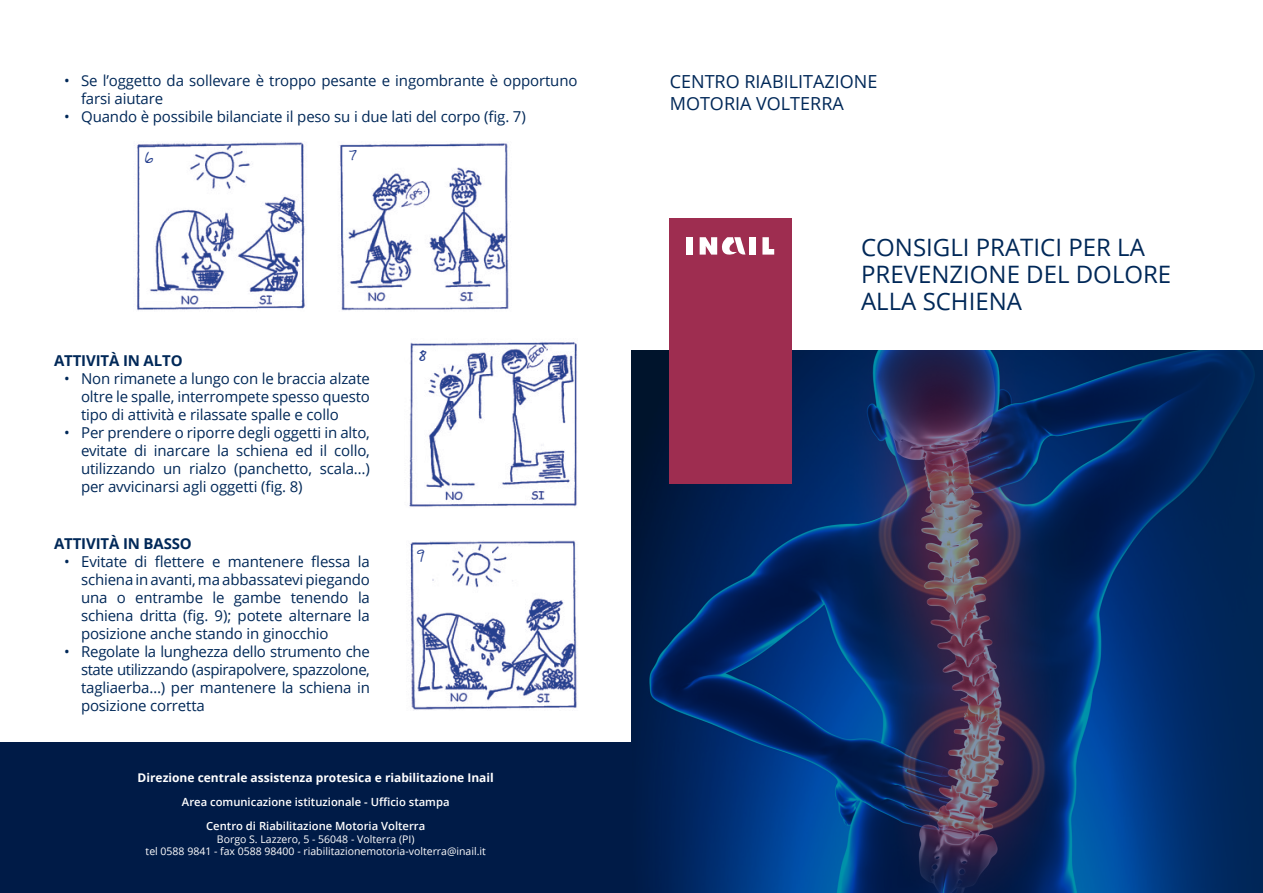
<style>
.page{position:relative;width:1263px;height:893px;background:#fff}
.page>*{position:absolute;margin:0;border:0;box-sizing:border-box;transform-origin:0 0}
.t1{font:24px/27px "Open Sans";color:#002858}
.t2{font:18px "Open Sans";color:#002858}
.t3{font:16.5px "FG Erin Elizabeth";color:#253f8e}
.t4{font:15px/18px "Open Sans";letter-spacing:-.01em;color:#002858;text-align:justify}
.t5{font:700 15px "Open Sans";letter-spacing:-.01em;color:#002858}
.t6{font:15px "FG Erin Elizabeth";color:#253f8e}
.t7{font:13.5px "Avantque...";color:#253f8e}
.t8{font:700 12px "Open Sans";color:#fff}
.t9{font:600 11.25px "Open Sans";color:#fff}
.t10{font:10.5px "Open Sans";color:#fff}
</style>
<div class="page">
<img style="left:631px;top:351px;width:632px;height:542px">
<div style="left:670px;top:218px;width:122px;height:266px;background:#9e2d50"></div>
<div style="left:687px;top:237px;width:6px;height:18px;background:#fff"></div>
<div style="left:750px;top:237px;width:6px;height:18px;background:#fff"></div>
<svg style="left:762px;top:237px;width:12px;height:18px"></svg>
<svg style="left:700px;top:237px;width:45px;height:18px"></svg>
<div style="left:0;top:742px;width:631px;height:151px;background:#001b47"></div>
<img style="left:409px;top:342px;width:168px;height:165px">
<img style="left:409px;top:541px;width:168px;height:170px">
<img style="left:137px;top:141px;width:169px;height:170px">
<img style="left:339px;top:143px;width:170px;height:168px">
<p class="t4" style="left:81px;top:71px;width:498px;text-indent:-17px">• Se l’oggetto da sollevare è troppo pesante e ingombrante è opportuno farsi aiutare</p>
<p class="t4" style="left:64px;top:107px;width:463px">• Quando è possibile bilanciate il peso su i due lati del corpo (fig. 7)</p>
<p class="t7" style="left:145px;top:150px;width:10px">6</p>
<p class="t6" style="left:349px;top:145px;width:9px">7</p>
<p class="t5" style="left:54px;top:350px;width:130px">ATTIVITÀ IN ALTO</p>
<p class="t4" style="left:81px;top:369px;width:290px;text-indent:-17px">• Non rimanete a lungo con le braccia alzate oltre le spalle, interrompete spesso questo tipo di attività e rilassate spalle e collo</p>
<p class="t4" style="left:81px;top:423px;width:290px;text-indent:-17px">• Per prendere o riporre degli oggetti in alto, evitate di inarcare la schiena ed il collo, utilizzando un rialzo (panchetto, scala…) per avvicinarsi agli oggetti (fig. 8)</p>
<p class="t5" style="left:54px;top:533px;width:139px">ATTIVITÀ IN BASSO</p>
<p class="t4" style="left:81px;top:552px;width:290px;text-indent:-17px">• Evitate di flettere e mantenere flessa la schiena in avanti, ma abbassatevi piegando una o entrambe le gambe tenendo la schiena dritta (fig. 9); potete alternare la posizione anche stando in ginocchio</p>
<p class="t4" style="left:81px;top:642px;width:290px;text-indent:-17px">• Regolate la lunghezza dello strumento che state utilizzando (aspirapolvere, spazzolone, tagliaerba…) per mantenere la schiena in posizione corretta</p>
<p class="t3" style="left:419px;top:344px;width:9px">8</p>
<p class="t6" style="left:417px;top:545px;width:9px">9</p>
<p class="t8" style="left:138px;top:769px;width:358px">Direzione centrale assistenza protesica e riabilitazione Inail</p>
<p class="t9" style="left:182px;top:794px;width:269px">Area comunicazione istituzionale - Ufficio stampa</p>
<p class="t9" style="left:206px;top:818px;width:221px">Centro di Riabilitazione Motoria Volterra</p>
<p class="t10" style="left:217px;top:832px;width:199px">Borgo S. Lazzero, 5 - 56048 - Volterra (PI)</p>
<p class="t10" style="left:146px;top:844px;width:342px">tel 0588 9841 - fax 0588 98400 - riabilitazionemotoria-volterra@inail.it</p>
<p class="t2" style="left:670px;top:69px;width:209px">CENTRO RIABILITAZIONE</p>
<p class="t2" style="left:670px;top:91px;width:176px">MOTORIA VOLTERRA</p>
<p class="t1" style="left:861px;top:233px;width:285px">CONSIGLI PRATICI PER LA</p>
<p class="t1" style="left:861px;top:260px;width:312px">PREVENZIONE DEL DOLORE<br>ALLA SCHIENA</p>
</div>
